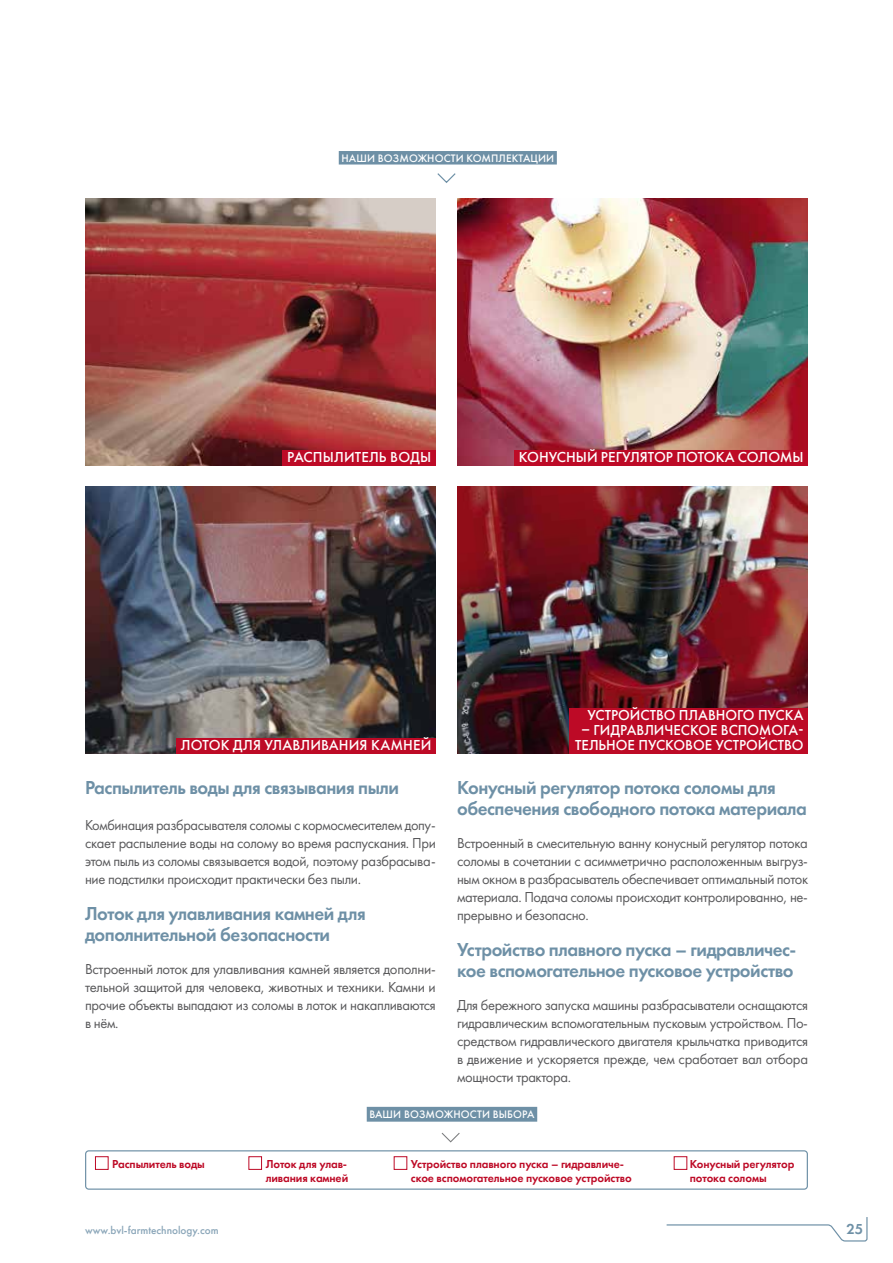
<style>
.page{position:relative;width:893px;height:1263px;background:#fff}
.page>*{position:absolute;margin:0;border:0;box-sizing:border-box;transform-origin:0 0}
.t1{font:600 19.5px/21px "Futura PT";letter-spacing:-.025em;color:#6e90a6}
.t2{font:15px/18px "Futura PT";letter-spacing:-.025em;color:#58585a;text-align:justify}
.t3{font:15px/18px "Futura PT";letter-spacing:-.025em;color:#58585a;text-align:justify;scale:.96 1}
.t4{font:500 15px "Futura PT";color:#fff}
.t5{font:600 15px "Futura PT";color:#6e90a6}
.t6{font:600 12px/14.4px "Futura PT";letter-spacing:-.01em;color:#bd0a26}
.t7{font:500 11.25px "Futura PT";letter-spacing:.01em;color:#fff}
.t8{font:500 11.25px "Futura PT";color:#89a5b8}
</style>
<div class="page">
<img style="left:457px;top:487px;width:351px;height:266px">
<img style="left:85px;top:487px;width:351px;height:266px">
<img style="left:457px;top:199px;width:351px;height:266px">
<img style="left:85px;top:199px;width:351px;height:266px">
<svg style="left:441px;top:1132px;width:19px;height:11px"></svg>
<div style="left:85px;top:1150px;width:723px;height:40px;border:1px solid #6e90a6;border-radius:3px"></div>
<div style="left:339px;top:151px;width:218px;height:14px;background:#6e90a6"></div>
<svg style="left:437px;top:173px;width:19px;height:10px"></svg>
<div style="left:570px;top:708px;width:238px;height:45px;background:#bd0a26"></div>
<div style="left:176px;top:738px;width:260px;height:15px;background:#bd0a26"></div>
<div style="left:514px;top:450px;width:294px;height:15px;background:#bd0a26"></div>
<div style="left:283px;top:450px;width:153px;height:15px;background:#bd0a26"></div>
<div style="left:367px;top:1107px;width:170px;height:15px;background:#6e90a6"></div>
<div style="left:95px;top:1156px;width:14px;height:14px;border:1px solid #bd0a26"></div>
<div style="left:248px;top:1156px;width:14px;height:14px;border:1px solid #bd0a26"></div>
<div style="left:394px;top:1156px;width:13px;height:14px;border:1px solid #bd0a26"></div>
<div style="left:674px;top:1156px;width:13px;height:14px;border:1px solid #bd0a26"></div>
<svg style="left:666px;top:1217px;width:202px;height:25px"></svg>
<p class="t7" style="left:341px;top:151px;width:214px">НАШИ ВОЗМОЖНОСТИ КОМПЛЕКТАЦИИ</p>
<p class="t4" style="left:287px;top:448px;width:146px">РАСПЫЛИТЕЛЬ ВОДЫ</p>
<p class="t4" style="left:519px;top:448px;width:286px">КОНУСНЫЙ РЕГУЛЯТОР ПОТОКА СОЛОМЫ</p>
<p class="t4" style="left:587px;top:706px;width:218px">УСТРОЙСТВО ПЛАВНОГО ПУСКА</p>
<p class="t4" style="left:581px;top:721px;width:224px">– ГИДРАВЛИЧЕСКОЕ ВСПОМОГА-</p>
<p class="t4" style="left:181px;top:736px;width:252px">ЛОТОК ДЛЯ УЛАВЛИВАНИЯ КАМНЕЙ</p>
<p class="t4" style="left:575px;top:736px;width:230px">ТЕЛЬНОЕ ПУСКОВОЕ УСТРОЙСТВО</p>
<h1 class="t1" style="left:85px;top:777px;width:316px">Распылитель воды для связывания пыли</h1>
<p class="t3" style="left:85px;top:816px;width:367px">Комбинация разбрасывателя соломы с кормосмесителем допу&shy;скает распыление воды на солому во время распускания. При этом пыль из соломы связывается водой, поэтому разбрасыва&shy;ние подстилки происходит практически без пыли.</p>
<h1 class="t1" style="left:85px;top:903px;width:282px">Лоток для улавливания камней для дополнительной безопасности</h1>
<p class="t2" style="left:85px;top:960px;width:352px">Встроенный лоток для улавливания камней является дополни&shy;тельной защитой для человека, животных и техники. Камни и прочие объекты выпадают из соломы в лоток и накапливаются в нём.</p>
<h1 class="t1" style="left:457px;top:777px;width:351px">Конусный регулятор потока соломы для обеспечения свободного потока материала</h1>
<p class="t2" style="left:457px;top:834px;width:353px">Встроенный в смесительную ванну конусный регулятор потока соломы в сочетании с асимметрично расположенным выгруз&shy;ным окном в разбрасыватель обеспечивает оптимальный поток материала. Подача соломы происходит контролированно, не&shy;прерывно и безопасно.</p>
<h1 class="t1" style="left:457px;top:939px;width:339px">Устройство плавного пуска – гидравличес&shy;кое вспомогательное пусковое устройство</h1>
<p class="t2" style="left:457px;top:996px;width:353px">Для бережного запуска машины разбрасыватели оснащаются гидравлическим вспомогательным пусковым устройством. По&shy;средством гидравлического двигателя крыльчатка приводится в движение и ускоряется прежде, чем сработает вал отбора мощности трактора.</p>
<p class="t7" style="left:369px;top:1108px;width:167px">ВАШИ ВОЗМОЖНОСТИ ВЫБОРА</p>
<p class="t6" style="left:112px;top:1156px;width:94px">Распылитель воды</p>
<p class="t6" style="left:266px;top:1156px;width:84px">Лоток для улав&shy;ливания камней</p>
<p class="t6" style="left:411px;top:1156px;width:222px">Устройство плавного пуска – гидравличе&shy;ское вспомогательное пусковое устройство</p>
<p class="t6" style="left:690px;top:1156px;width:106px">Конусный регулятор потока соломы</p>
<p class="t8" style="left:85px;top:1223px;width:135px">www.bvl-farmtechnology.com</p>
<p class="t5" style="left:846px;top:1219px;width:18px">25</p>
</div>
